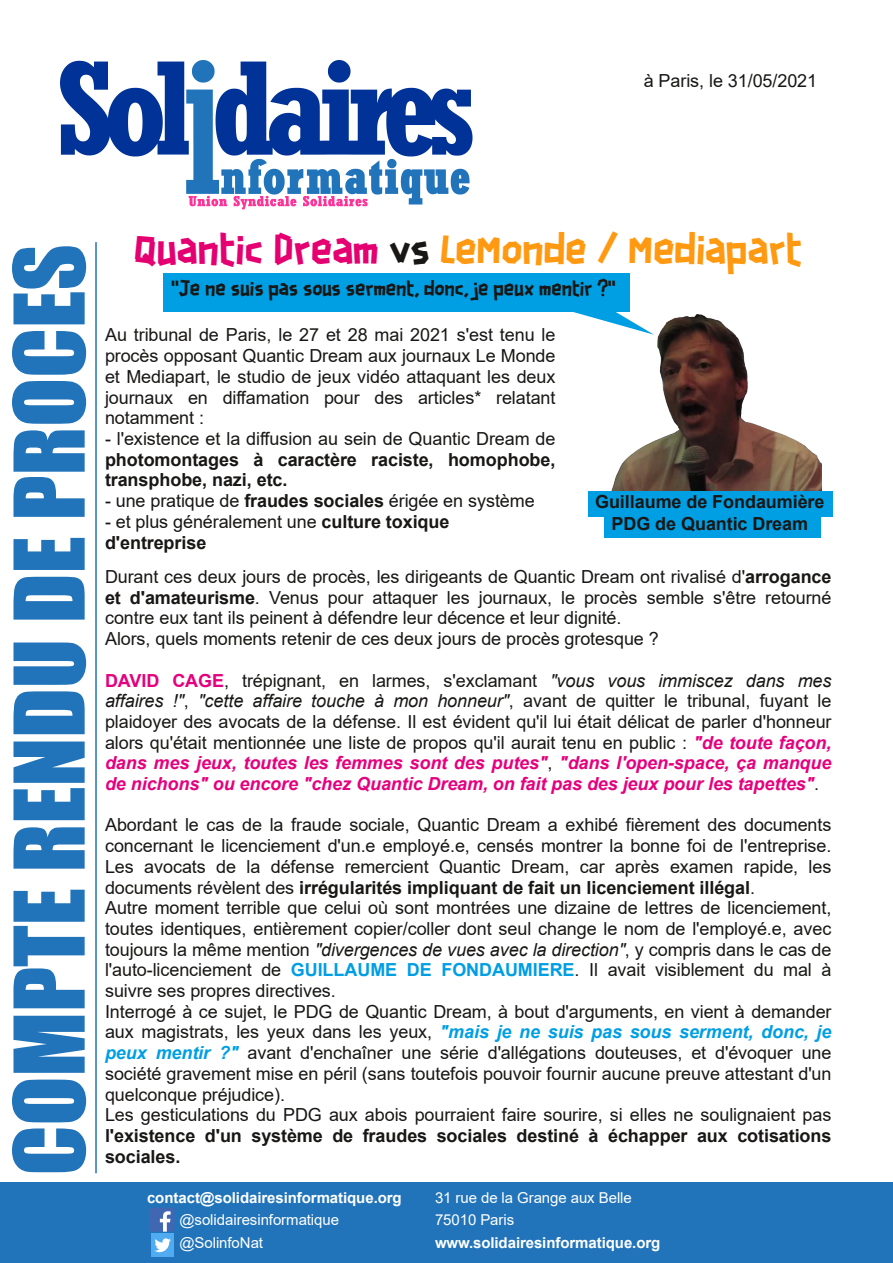
<style>
.page{position:relative;width:893px;height:1263px;background:#fff}
.page>*{position:absolute;margin:0;border:0;box-sizing:border-box;transform-origin:0 0}
.t1{font:90px "Impact";color:#2274ba}
.t2{font:37.5px "Scotchlidaires";color:#f91}
.t3{font:18px/20.7px "Arial";letter-spacing:-.005em;color:#181715;text-align:justify}
.t4{font:700 18px/20.7px "Arial";letter-spacing:-.005em;color:#181715}
.t5{font:18px "Scotchlidaires";letter-spacing:-.005em;color:#181715}
.t6{font:15px/22.5px "Arial";letter-spacing:-.005em;color:#fff}
.t7{font:700 15px "Arial";letter-spacing:-.005em;color:#fff}
.s1{color:#e50071}
.s2{color:#181715}
.s3{font-weight:700}
.s4{font-weight:400}
.s5{font-weight:700;color:#e5007d}
.s6{font-style:italic}
.s7{font-weight:700;font-style:italic;color:#e5007d}
.s8{font-weight:700;color:#009ee3}
.s9{font-weight:700;font-style:italic;color:#009ee3}
</style>
<div class="page">
<div style="left:604px;top:513px;width:216px;height:24px;background:#009ee3"></div>
<hr style="left:95px;top:242px;width:2px;height:931px;background:#2274ba">
<div style="left:0;top:1183px;width:893px;height:80px;background:#2274ba"></div>
<svg style="left:150px;top:1208px;width:24px;height:24px"></svg>
<div style="left:151px;top:1233px;width:23px;height:23px;background:#50abf1"></div>
<svg style="left:154px;top:1238px;width:17px;height:14px"></svg>
<svg style="left:60px;top:60px;width:412px;height:149px"></svg>
<img style="left:611px;top:303px;width:210px;height:188px">
<div style="left:588px;top:491px;width:245px;height:25px;background:#009ee3"></div>
<div style="left:163px;top:274px;width:466px;height:38px;background:#009ee3"></div>
<svg style="left:573px;top:307px;width:81px;height:28px"></svg>
<p class="t3" style="left:644px;top:70px;width:175px">à Paris, le 31/05/2021</p>
<h1 class="t1" style="left:-6px;top:1175px;width:933px;rotate:-90deg">COMPTE RENDU DE PROCES</h1>
<h2 class="t2" style="left:134px;top:231px;width:669px"><span class="s1">Quantic Dream</span> <span class="s2">vs</span> LeMonde / Mediapart</h2>
<p class="t5" style="left:172px;top:280px;width:445px">"Je ne suis pas sous serment, donc, je peux mentir ?"</p>
<p class="t3" style="left:105px;top:325px;width:452px">Au tribunal de Paris, le 27 et 28 mai 2021 s'est tenu le procès opposant Quantic Dream aux journaux Le Monde et Mediapart, le studio de jeux vidéo attaquant les deux journaux en diffamation pour des articles* relatant notamment :</p>
<p class="t3" style="left:105px;top:428px;width:452px">- l'existence et la diffusion au sein de Quantic Dream de</p>
<p class="t4" style="left:105px;top:449px;width:452px">photomontages à caractère raciste, homophobe, transphobe, nazi, etc.</p>
<p class="t3" style="left:105px;top:490px;width:431px">- une pratique de <span class="s3">fraudes sociales</span> érigée en système</p>
<p class="t4" style="left:105px;top:511px;width:346px"><span class="s4">- et plus généralement une</span> culture toxique d'entreprise</p>
<p class="t4" style="left:595px;top:490px;width:231px;line-height:22.5px;text-align:center">Guillaume de Fondaumière<br>PDG de Quantic Dream</p>
<p class="t3" style="left:105px;top:566px;width:728px;text-align:left">Durant ces deux jours de procès, les dirigeants de Quantic Dream ont rivalisé d'<span class="s3">arrogance et d'amateurisme</span>. Venus pour attaquer les journaux, le procès semble s'être retourné contre eux tant ils peinent à défendre leur décence et leur dignité.<br>Alors, quels moments retenir de ces deux jours de procès grotesque ?</p>
<p class="t3" style="left:105px;top:670px;width:728px"><span class="s5">DAVID CAGE</span>, trépignant, en larmes, s'exclamant <span class="s6">"vous vous immiscez dans mes affaires !"</span>, <span class="s6">"cette affaire touche à mon honneur"</span>, avant de quitter le tribunal, fuyant le plaidoyer des avocats de la défense. Il est évident qu'il lui était délicat de parler d'honneur alors qu'était mentionnée une liste de propos qu'il aurait tenu en public : <span class="s7">"de toute façon, dans mes jeux, toutes les femmes sont des putes"</span>, <span class="s7">"dans l'open-space, ça manque de nichons" ou encore "chez Quantic Dream, on fait pas des jeux pour les tapettes"</span>.</p>
<p class="t3" style="left:105px;top:815px;width:728px;text-align:left">Abordant le cas de la fraude sociale, Quantic Dream a exhibé fièrement des documents concernant le licenciement d'un.e employé.e, censés montrer la bonne foi de l'entreprise.<br>Les avocats de la défense remercient Quantic Dream, car après examen rapide, les documents révèlent des <span class="s3">irrégularités impliquant de fait un licenciement illégal</span>.<br>Autre moment terrible que celui où sont montrées une dizaine de lettres de licenciement, toutes identiques, entièrement copier/coller dont seul change le nom de l'employé.e, avec toujours la même mention <span class="s6">"divergences de vues avec la direction"</span>, y compris dans le cas de l'auto-licenciement de <span class="s8">GUILLAUME DE FONDAUMIERE</span>. Il avait visiblement du mal à suivre ses propres directives.<br>Interrogé à ce sujet, le PDG de Quantic Dream, à bout d'arguments, en vient à demander aux magistrats, les yeux dans les yeux, <span class="s9">"mais je ne suis pas sous serment, donc, je peux mentir ?"</span> avant d'enchaîner une série d'allégations douteuses, et d'évoquer une société gravement mise en péril (sans toutefois pouvoir fournir aucune preuve attestant d'un quelconque préjudice).<br>Les gesticulations du PDG aux abois pourraient faire sourire, si elles ne soulignaient pas</p>
<p class="t4" style="left:105px;top:1125px;width:728px">l'existence d'un système de fraudes sociales destiné à échapper aux cotisations sociales.</p>
<p class="t7" style="left:147px;top:1189px;width:256px">contact@solidairesinformatique.org</p>
<p class="t6" style="left:179px;top:1209px;width:161px">@solidairesinformatique @SolinfoNat</p>
<p class="t6" style="left:435px;top:1186px;width:198px">31 rue de la Grange aux Belle<br>75010 Paris</p>
<p class="t7" style="left:435px;top:1234px;width:227px">www.solidairesinformatique.org</p>
</div>
